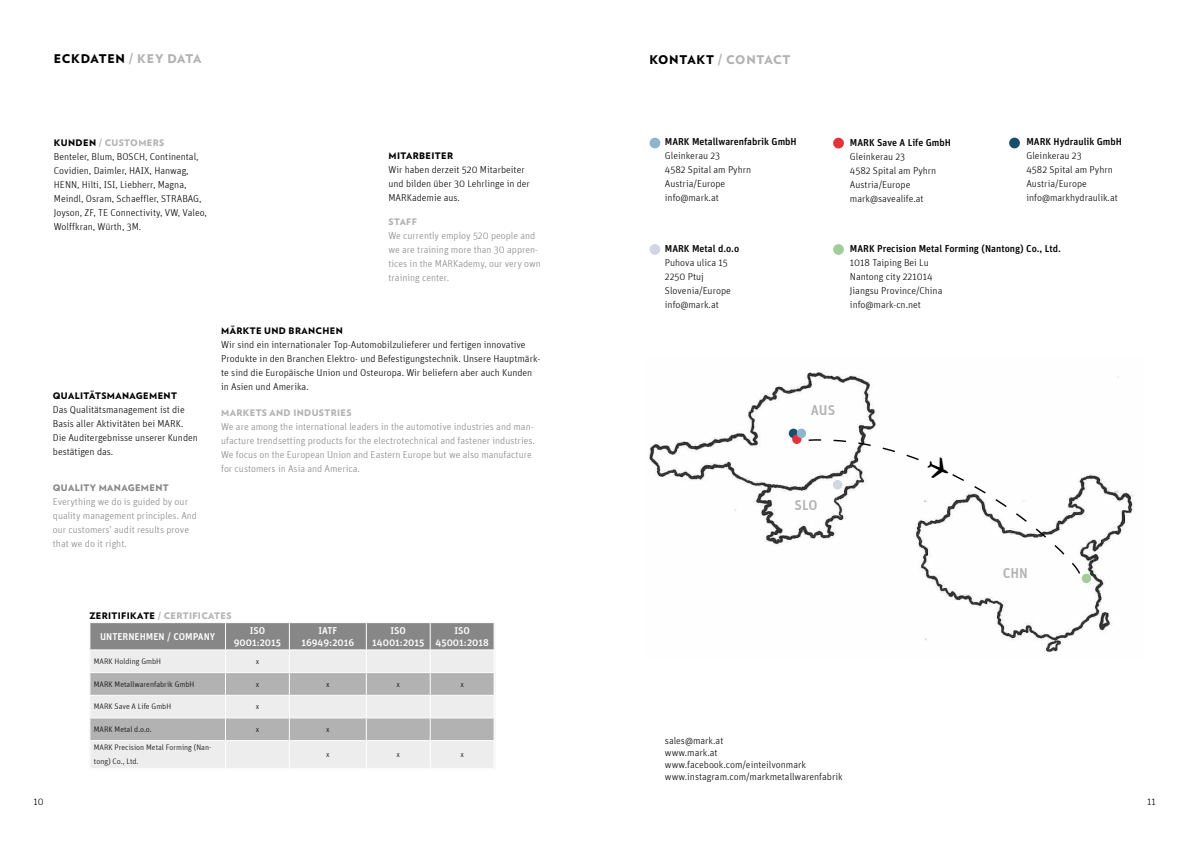
<style>
.page{position:relative;width:1191px;height:842px;background:#fff}
.page>*{position:absolute;margin:0;border:0;box-sizing:border-box;transform-origin:0 0}
.t1{font:500 14.4px "Unit";color:#b3b2b2}
.t2{font:900 12px "Verlag";letter-spacing:.05em;color:#000}
.t3{font:900 12px "Verlag";letter-spacing:.06em;color:#b3b2b2}
.t4{font:300 10px/14px "Unit";color:#000}
.t5{font:300 10px/14px "Unit";color:#878787}
.t6{font:500 10px "Unit OT";color:#000}
.t7{font:300 10px/12px "Unit OT";color:#000}
.t8{font:500 10px/12px "Unit";color:#fff;text-align:center}
.t9{font:900 9px "Verlag";letter-spacing:.04em;color:#b3b2b2}
.t10{font:900 9px "Verlag";letter-spacing:.04em;color:#000}
.t11{font:900 9px "Verlag";letter-spacing:.04em;color:#878787}
.t12{font:300 8px/14px "Unit";color:#000}
.s1{color:#b3b2b2}
.s2{color:#000}
</style>
<div class="page">
<svg style="left:90px;top:623px;width:403px;height:145px;background:#cacaca"></svg>
<div style="left:833px;top:244px;width:11px;height:11px;background:#a1ce98;border-radius:50%"></div>
<div style="left:1009px;top:138px;width:11px;height:10px;background:#154f69;border-radius:50%"></div>
<div style="left:833px;top:138px;width:11px;height:10px;background:#e73037;border-radius:50%"></div>
<div style="left:649px;top:138px;width:11px;height:10px;background:#8cb5ce;border-radius:50%"></div>
<div style="left:649px;top:244px;width:11px;height:11px;background:#d0d7e0;border-radius:50%"></div>
<img style="left:649px;top:372px;width:485px;height:280px">
<div style="left:1081px;top:574px;width:10px;height:9px;background:#a1ce98;border-radius:50%"></div>
<svg style="left:788px;top:428px;width:10px;height:10px"></svg>
<div style="left:792px;top:434px;width:9px;height:10px;background:#e73037;border-radius:50%"></div>
<div style="left:797px;top:429px;width:9px;height:9px;background:#8cb5ce;border-radius:50%"></div>
<svg style="left:807px;top:433px;width:274px;height:142px"></svg>
<p class="t2" style="left:54px;top:49px;width:149px">ECKDATEN <span class="s1">/ KEY DATA</span></p>
<p class="t9" style="left:54px;top:135px;width:112px"><span class="s2">KUNDEN</span> / CUSTOMERS</p>
<p class="t4" style="left:54px;top:150px;width:155px">Benteler, Blum, BOSCH, Continental, Covidien, Daimler, HAIX, Hanwag, HENN, Hilti, ISI, Liebherr, Magna, Meindl, Osram, Schaeffler, STRABAG, Joyson, ZF, TE Connectivity, VW, Valeo, Wolffkran, Würth, 3M.</p>
<p class="t10" style="left:388px;top:149px;width:66px">MITARBEITER</p>
<p class="t4" style="left:388px;top:163px;width:143px">Wir haben derzeit 520 Mitarbeiter und bilden über 30 Lehrlinge in der<br>MARKademie aus.</p>
<p class="t9" style="left:388px;top:215px;width:30px">STAFF</p>
<p class="t5" style="left:388px;top:229px;width:154px">We currently employ 520 people and we are training more than 30 appren&shy;tices in the MARKademy, our very own training center.</p>
<p class="t10" style="left:53px;top:389px;width:126px">QUALITÄTSMANAGEMENT</p>
<p class="t4" style="left:53px;top:403px;width:146px">Das Qualitätsmanagement ist die<br>Basis aller Aktivitäten bei MARK.<br>Die Auditergebnisse unserer Kunden bestätigen das.</p>
<p class="t11" style="left:53px;top:481px;width:117px">QUALITY MANAGEMENT</p>
<p class="t5" style="left:53px;top:495px;width:146px">Everything we do is guided by our quality management principles. And our customers' audit results prove that we do it right.</p>
<p class="t10" style="left:221px;top:323px;width:123px">MÄRKTE UND BRANCHEN</p>
<p class="t4" style="left:221px;top:337px;width:321px">Wir sind ein internationaler Top-Automobilzulieferer und fertigen innovative Produkte in den Branchen Elektro- und Befestigungstechnik. Unsere Hauptmärk&shy;te sind die Europäische Union und Osteuropa. Wir beliefern aber auch Kunden in Asien und Amerika.</p>
<p class="t9" style="left:221px;top:405px;width:132px">MARKETS AND INDUSTRIES</p>
<p class="t5" style="left:221px;top:419px;width:315px">We are among the international leaders in the automotive industries and man&shy;ufacture trendsetting products for the electrotechnical and fastener industries.<br>We focus on the European Union and Eastern Europe but we also manufacture for customers in Asia and America.</p>
<p class="t9" style="left:89px;top:608px;width:144px"><span class="s2">ZERITIFIKATE</span> / CERTIFICATES</p>
<p class="t8" style="left:100px;top:630px;width:117px">UNTERNEHMEN / COMPANY</p>
<p class="t8" style="left:234px;top:624px;width:49px">ISO<br>9001:2015</p>
<p class="t8" style="left:301px;top:624px;width:54px">IATF<br>16949:2016</p>
<p class="t8" style="left:372px;top:624px;width:54px">ISO<br>14001:2015</p>
<p class="t8" style="left:435px;top:624px;width:55px">ISO<br>45001:2018</p>
<p class="t12" style="left:94px;top:654px;width:69px">MARK Holding GmbH</p>
<p class="t12" style="left:256px;top:654px;width:5px">x</p>
<p class="t12" style="left:94px;top:677px;width:102px">MARK Metallwarenfabrik GmbH</p>
<p class="t12" style="left:256px;top:677px;width:5px">x</p>
<p class="t12" style="left:326px;top:677px;width:5px">x</p>
<p class="t12" style="left:396px;top:677px;width:5px">x</p>
<p class="t12" style="left:460px;top:677px;width:5px">x</p>
<p class="t12" style="left:94px;top:700px;width:79px">MARK Save A Life GmbH</p>
<p class="t12" style="left:256px;top:700px;width:5px">x</p>
<p class="t12" style="left:94px;top:722px;width:59px">MARK Metal d.o.o.</p>
<p class="t12" style="left:256px;top:722px;width:5px">x</p>
<p class="t12" style="left:326px;top:722px;width:5px">x</p>
<p class="t12" style="left:94px;top:740px;width:119px">MARK Precision Metal Forming (Nan&shy;tong) Co., Ltd.</p>
<p class="t12" style="left:326px;top:747px;width:5px">x</p>
<p class="t12" style="left:396px;top:747px;width:5px">x</p>
<p class="t12" style="left:460px;top:747px;width:5px">x</p>
<p class="t3" style="left:649px;top:50px;width:142px"><span class="s2">KONTAKT</span> / CONTACT</p>
<p class="t6" style="left:665px;top:135px;width:133px">MARK Metallwarenfabrik GmbH</p>
<p class="t4" style="left:665px;top:149px;width:88px">Gleinkerau 23<br>4582 Spital am Pyhrn<br>Austria/Europe info@mark.at</p>
<p class="t6" style="left:665px;top:242px;width:76px">MARK Metal d.o.o</p>
<p class="t4" style="left:665px;top:255px;width:67px">Puhova ulica 15<br>2250 Ptuj<br>Slovenia/Europe info@mark.at</p>
<p class="t6" style="left:850px;top:136px;width:103px">MARK Save A Life GmbH</p>
<p class="t4" style="left:850px;top:149px;width:88px">Gleinkerau 23<br>4582 Spital am Pyhrn<br>Austria/Europe mark@savealife.at</p>
<p class="t6" style="left:1026px;top:135px;width:97px">MARK Hydraulik GmbH</p>
<p class="t4" style="left:1026px;top:149px;width:93px">Gleinkerau 23<br>4582 Spital am Pyhrn<br>Austria/Europe info@markhydraulik.at</p>
<p class="t6" style="left:850px;top:242px;width:212px">MARK Precision Metal Forming (Nantong) Co., Ltd.</p>
<p class="t4" style="left:850px;top:255px;width:94px">1018 Taiping Bei Lu<br>Nantong city 221014<br>Jiangsu Province/China info@mark-cn.net</p>
<h1 class="t1" style="left:811px;top:401px;width:26px">AUS</h1>
<h1 class="t1" style="left:794px;top:496px;width:25px">SLO</h1>
<h1 class="t1" style="left:1002px;top:564px;width:27px">CHN</h1>
<p class="t7" style="left:665px;top:734px;width:179px">sales@mark.at<br>www.mark.at www.facebook.com/einteilvonmark www.instagram.com/markmetallwarenfabrik</p>
<p class="t4" style="left:34px;top:795px;width:12px">10</p>
<p class="t4" style="left:1147px;top:795px;width:10px">11</p>
</div>
